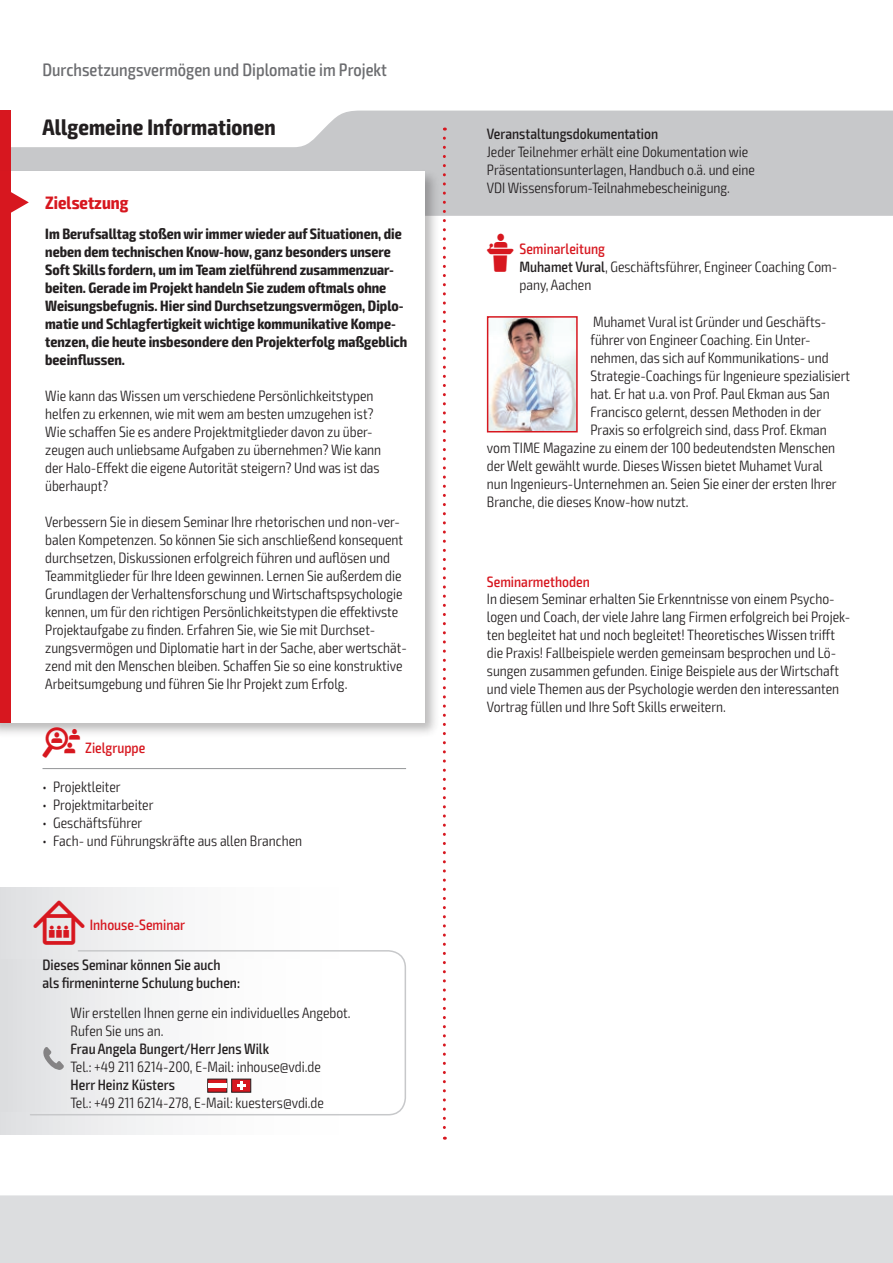
<style>
.page{position:relative;width:893px;height:1263px;background:#fff}
.page>*{position:absolute;margin:0;border:0;box-sizing:border-box;transform-origin:0 0}
.t1{font:700 condensed 22.5px "Exo 2";letter-spacing:.005em;color:#231f20}
.t2{font:500 condensed 18px "Exo 2";color:#6c6d70}
.t3{font:700 condensed 18px "Exo 2";color:#d7171f}
.t4{font:300 condensed 15px/18px "Exo 2";color:#231f20}
.t5{font:700 condensed 15px/18px "Exo 2";color:#231f20}
.t6{font:500 condensed 15px/18px "Exo 2";color:#231f20}
.t7{font:500 condensed 15px "Exo 2";color:#d7171f}
.s1{font-family:"VDI Iconset S4 A Regular";font-weight:400;font-stretch:normal}
.s2{font-family:"VDI Iconset S4 A Regular";font-weight:400;font-stretch:normal;font-size:15.45px}
.s3{font-weight:500}
</style>
<div class="page">
<div style="left:0;top:1195px;width:893px;height:68px;background:#dcdddf"></div>
<svg style="left:11px;top:111px;width:881px;height:105px;fill:#c7c8ca"></svg>
<hr style="left:892px;top:111px;width:1px;height:105px;background:#d7171f">
<div style="left:0;top:111px;width:11px;height:63px;background:#d7171f"></div>
<div style="left:0;top:887px;width:406px;height:247px;background:linear-gradient(to right,#e4e5e7,#fff)"></div>
<svg style="left:29px;top:949px;width:377px;height:167px"></svg>
<div style="left:0;top:959px;width:383px;height:152px;background:linear-gradient(to right,#e2e3e5,#fff)"></div>
<svg style="left:207px;top:1079px;width:44px;height:13px"></svg>
<div style="left:208px;top:1083px;width:19px;height:5px;background:#fff"></div>
<svg style="left:43px;top:1047px;width:21px;height:23px"></svg>
<div style="left:0;top:168px;width:440px;height:570px;background:#231f20;opacity:.3"></div>
<div style="left:0;top:171px;width:424px;height:552px;background:#fff"></div>
<div style="left:0;top:171px;width:11px;height:552px;background:#d7171f"></div>
<svg style="left:11px;top:192px;width:18px;height:21px"></svg>
<hr style="left:43px;top:768px;width:363px;height:1px;background:#939598">
<img style="left:490px;top:319px;width:85px;height:110px">
<div style="left:487px;top:316px;width:91px;height:116px;border:2px solid #d7171f"></div>
<svg style="left:443px;top:138px;width:3px;height:1002px"></svg>
<p class="t2" style="left:43px;top:59px;width:346px">Durchsetzungsvermögen und Diplomatie im Projekt</p>
<h1 class="t1" style="left:43px;top:113px;width:235px">Allgemeine Informationen</h1>
<p class="t6" style="left:487px;top:125px;width:173px">Veranstaltungsdokumentation</p>
<p class="t4" style="left:487px;top:143px;width:270px">Jeder Teilnehmer erhält eine Dokumentation wie<br>Präsentationsunterlagen, Handbuch o.ä. und eine<br>VDI Wissensforum-Teilnahmebescheinigung.</p>
<p class="t3" style="left:45px;top:192px;width:85px">Zielsetzung</p>
<p class="t5" style="left:45px;top:225px;width:364px">Im Berufsalltag stoßen wir immer wieder auf Situationen, die neben dem technischen Know-how, ganz besonders unsere Soft Skills fordern, um im Team zielführend zusammenzuar&shy;beiten. Gerade im Projekt handeln Sie zudem oftmals ohne Weisungsbefugnis. Hier sind Durchsetzungsvermögen, Diplo&shy;matie und Schlagfertigkeit wichtige kommunikative Kompe&shy;tenzen, die heute insbesondere den Projekterfolg maßgeblich beeinflussen.</p>
<p class="t4" style="left:45px;top:387px;width:338px">Wie kann das Wissen um verschiedene Persönlichkeitstypen helfen zu erkennen, wie mit wem am besten umzugehen ist?<br>Wie schaffen Sie es andere Projektmitglieder davon zu über&shy;zeugen auch unliebsame Aufgaben zu übernehmen? Wie kann der Halo-Effekt die eigene Autorität steigern? Und was ist das überhaupt?</p>
<p class="t4" style="left:45px;top:513px;width:363px">Verbessern Sie in diesem Seminar Ihre rhetorischen und non-ver&shy;balen Kompetenzen. So können Sie sich anschließend konsequent durchsetzen, Diskussionen erfolgreich führen und auflösen und Teammitglieder für Ihre Ideen gewinnen. Lernen Sie außerdem die Grundlagen der Verhaltensforschung und Wirtschaftspsychologie kennen, um für den richtigen Persönlichkeitstypen die effektivste Projektaufgabe zu finden. Erfahren Sie, wie Sie mit Durchset&shy;zungsvermögen und Diplomatie hart in der Sache, aber wertschät&shy;zend mit den Menschen bleiben. Schaffen Sie so eine konstruktive Arbeitsumgebung und führen Sie Ihr Projekt zum Erfolg.</p>
<p class="t7" style="left:43px;top:739px;width:104px"><span class="s1">Z</span> Zielgruppe</p>
<p class="t4" style="left:43px;top:778px;width:80px">• Projektleiter</p>
<p class="t4" style="left:43px;top:796px;width:113px">• Projektmitarbeiter</p>
<p class="t4" style="left:43px;top:814px;width:101px">• Geschäftsführer</p>
<p class="t4" style="left:43px;top:832px;width:261px">• Fach- und Führungskräfte aus allen Branchen</p>
<p class="t7" style="left:33px;top:916px;width:153px"><span class="s2">I</span> Inhouse-Seminar</p>
<p class="t6" style="left:43px;top:955px;width:199px">Dieses Seminar können Sie auch als firmeninterne Schulung buchen:</p>
<p class="t4" style="left:71px;top:1004px;width:282px">Wir erstellen Ihnen gerne ein individuelles Angebot.<br>Rufen Sie uns an.</p>
<p class="t6" style="left:71px;top:1040px;width:200px">Frau Angela Bungert/Herr Jens Wilk</p>
<p class="t4" style="left:71px;top:1058px;width:252px">Tel.: +49 211 6214-200, E-Mail: inhouse@vdi.de</p>
<p class="t6" style="left:71px;top:1076px;width:106px">Herr Heinz Küsters</p>
<p class="t4" style="left:71px;top:1094px;width:255px">Tel.: +49 211 6214-278, E-Mail: kuesters@vdi.de</p>
<p class="t7" style="left:487px;top:240px;width:120px"><span class="s1">L</span> Seminarleitung</p>
<p class="t4" style="left:519px;top:258px;width:319px"><span class="s3">Muhamet Vural</span>, Geschäftsführer, Engineer Coaching Com&shy;pany, Aachen</p>
<p class="t4" style="left:593px;top:313px;width:233px">Muhamet Vural ist Gründer und Geschäfts-</p>
<p class="t4" style="left:590px;top:331px;width:222px">führer von Engineer Coaching. Ein Unter-</p>
<p class="t4" style="left:590px;top:349px;width:240px">nehmen, das sich auf Kommunikations- und</p>
<p class="t4" style="left:590px;top:367px;width:261px">Strategie-Coachings für Ingenieure spezialisiert</p>
<p class="t4" style="left:590px;top:385px;width:241px">hat. Er hat u.a. von Prof. Paul Ekman aus San</p>
<p class="t4" style="left:590px;top:403px;width:232px">Francisco gelernt, dessen Methoden in der</p>
<p class="t4" style="left:590px;top:421px;width:238px">Praxis so erfolgreich sind, dass Prof. Ekman</p>
<p class="t4" style="left:487px;top:439px;width:350px">vom TIME Magazine zu einem der 100 bedeutendsten Menschen</p>
<p class="t4" style="left:487px;top:457px;width:337px">der Welt gewählt wurde. Dieses Wissen bietet Muhamet Vural</p>
<p class="t4" style="left:487px;top:475px;width:351px">nun Ingenieurs-Unternehmen an. Seien Sie einer der ersten Ihrer</p>
<p class="t4" style="left:487px;top:493px;width:203px">Branche, die dieses Know-how nutzt.</p>
<p class="t7" style="left:487px;top:572px;width:104px">Seminarmethoden</p>
<p class="t4" style="left:487px;top:590px;width:365px">In diesem Seminar erhalten Sie Erkenntnisse von einem Psycho&shy;logen und Coach, der viele Jahre lang Firmen erfolgreich bei Projek&shy;ten begleitet hat und noch begleitet! Theoretisches Wissen trifft die Praxis! Fallbeispiele werden gemeinsam besprochen und Lö&shy;sungen zusammen gefunden. Einige Beispiele aus der Wirtschaft und viele Themen aus der Psychologie werden den interessanten Vortrag füllen und Ihre Soft Skills erweitern.</p>
</div>
